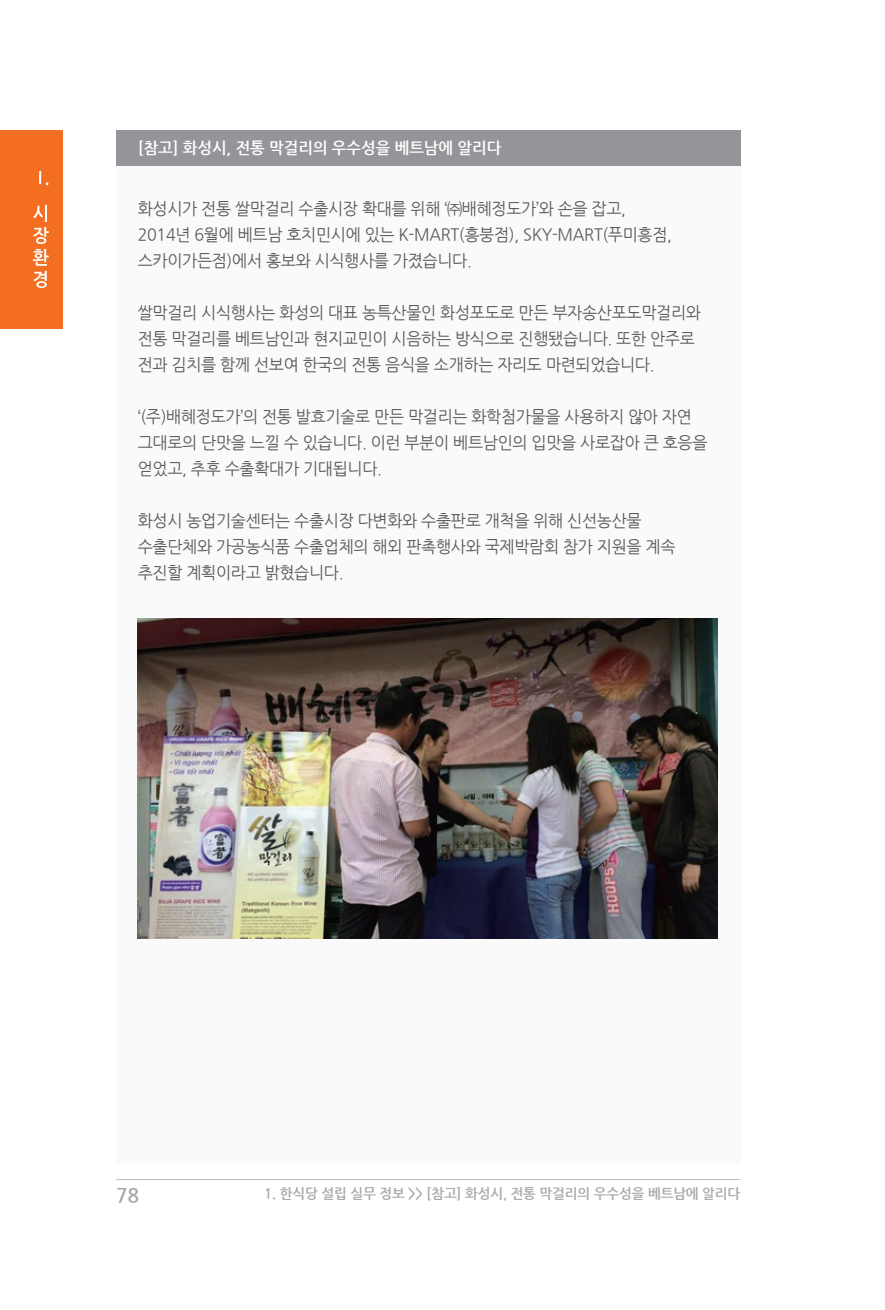
<style>
.page{position:relative;width:885px;height:1310px;background:#fff}
.page>*{position:absolute;margin:0;border:0;box-sizing:border-box;transform-origin:0 0}
.t1{font:700 20px "Nanum Gothic";color:#a8a9ad}
.본문{font:16.6px/26px "Nanum Gothic";letter-spacing:-.02em;color:#57585a}
.그림제목{font:700 16px "Nanum Gothic";color:#fff}
.위치선정_우{font:700 14px "Nanum Gothic";letter-spacing:-.01em;color:#a8a9ad}
</style>
<div class="page">
<hr style="left:116px;top:1179px;width:624px;height:1px;background:#bcbdc0">
<div style="left:0;top:130px;width:62px;height:199px;background:#f36e21"></div>
<svg style="left:39px;top:171px;width:9px;height:14px"></svg>
<svg style="left:33px;top:205px;width:16px;height:83px"></svg>
<div style="left:116px;top:130px;width:624px;height:1032px;background:#fafafa"></div>
<div style="left:116px;top:130px;width:624px;height:36px;background:#939598"></div>
<img style="left:138px;top:618px;width:579px;height:320px">
<p class="그림제목" style="left:138px;top:140px;width:364px">[참고] 화성시, 전통 막걸리의 우수성을 베트남에 알리다</p>
<p class="본문" style="left:138px;top:196px;width:536px">화성시가 전통 쌀막걸리 수출시장 확대를 위해 ‘㈜배혜정도가’와 손을 잡고,<br>2014년 6월에 베트남 호치민시에 있는 K-MART(흥붕점), SKY-MART(푸미흥점, 스카이가든점)에서 홍보와 시식행사를 가졌습니다.</p>
<p class="본문" style="left:138px;top:300px;width:564px">쌀막걸리 시식행사는 화성의 대표 농특산물인 화성포도로 만든 부자송산포도막걸리와 전통 막걸리를 베트남인과 현지교민이 시음하는 방식으로 진행됐습니다. 또한 안주로 전과 김치를 함께 선보여 한국의 전통 음식을 소개하는 자리도 마련되었습니다.</p>
<p class="본문" style="left:138px;top:404px;width:571px">‘(주)배혜정도가’의 전통 발효기술로 만든 막걸리는 화학첨가물을 사용하지 않아 자연 그대로의 단맛을 느낄 수 있습니다. 이런 부분이 베트남인의 입맛을 사로잡아 큰 호응을 얻었고, 추후 수출확대가 기대됩니다.</p>
<p class="본문" style="left:138px;top:508px;width:539px">화성시 농업기술센터는 수출시장 다변화와 수출판로 개척을 위해 신선농산물 수출단체와 가공농식품 수출업체의 해외 판촉행사와 국제박람회 참가 지원을 계속 추진할 계획이라고 밝혔습니다.</p>
<p class="t1" style="left:116px;top:1185px;width:25px">78</p>
<p class="위치선정_우" style="left:264px;top:1186px;width:477px">1. 한식당 설립 실무 정보 &gt;&gt; [참고] 화성시, 전통 막걸리의 우수성을 베트남에 알리다</p>
</div>
